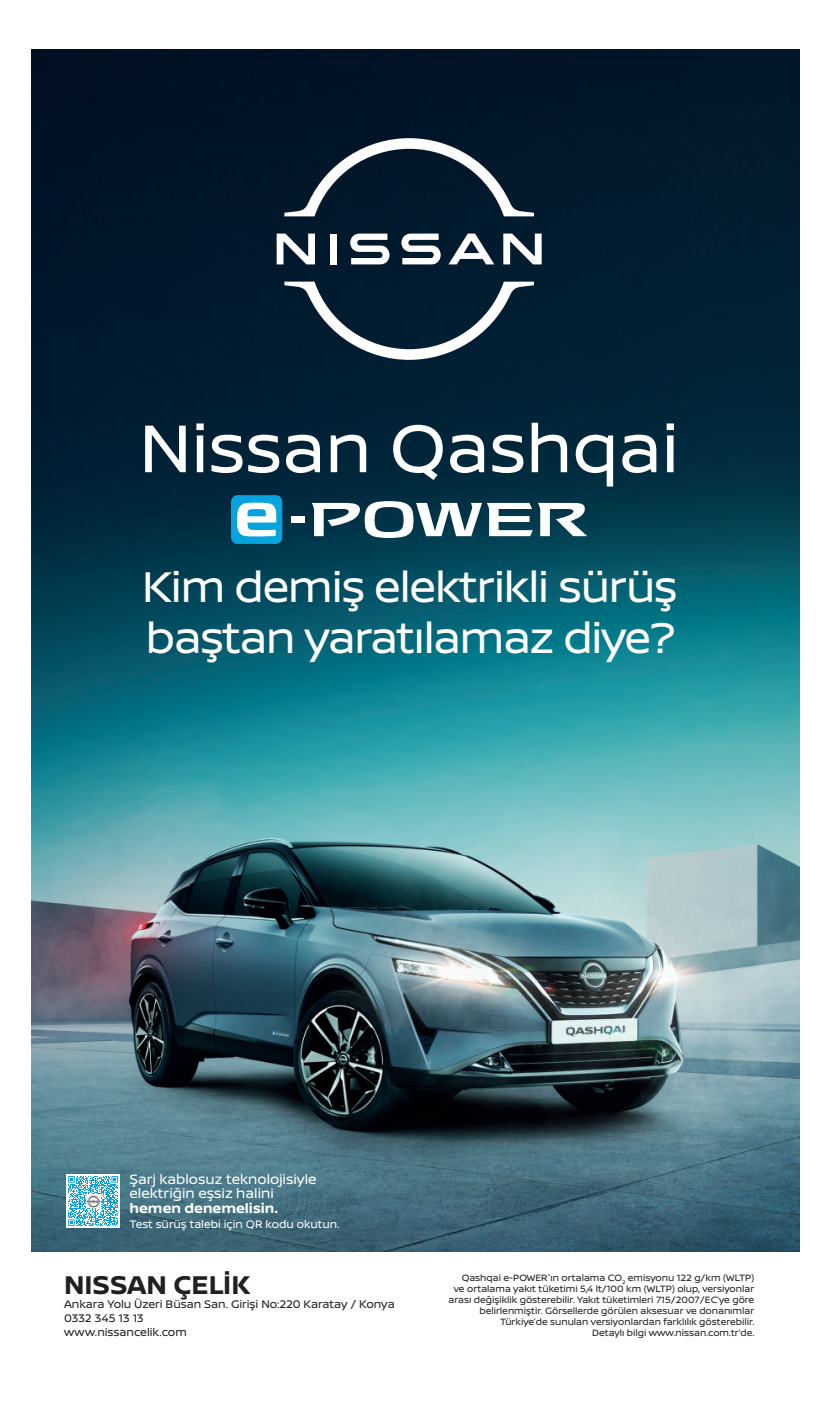
<style>
.page{position:relative;width:831px;height:1414px;background:#fff}
.page>*{position:absolute;margin:0;border:0;box-sizing:border-box;transform-origin:0 0}
.t1{font:71.66px "Nissan Brand";color:#fff}
.t2{font:45.68px/50.3px "Nissan Brand";letter-spacing:-.025em;color:#fff}
.t3{font:700 27.3px "Nissan Brand";color:#231f20}
.t4{font:14.35px/14.6px "Nissan Brand";color:#fff}
.t5{font:11.64px/14px "Nissan Brand";letter-spacing:-.005em;color:#231f20}
.t6{font:11.46px "Nissan Brand";color:#fff}
.t7{font:9.71px/10.9px "Nissan Brand";color:#231f20;text-align:right}
.s1{font-weight:700}
</style>
<div class="page">
<img style="left:31px;top:50px;width:769px;height:1202px">
<svg style="left:284px;top:138px;width:250px;height:78px;background:#293a4b"></svg>
<svg style="left:284px;top:282px;width:250px;height:78px;background:#283f50"></svg>
<div style="left:330px;top:234px;width:7px;height:30px;background:#fff"></div>
<svg style="left:277px;top:234px;width:38px;height:30px"></svg>
<svg style="left:448px;top:234px;width:46px;height:30px"></svg>
<svg style="left:401px;top:234px;width:40px;height:30px"></svg>
<svg style="left:350px;top:234px;width:39px;height:30px"></svg>
<svg style="left:503px;top:234px;width:39px;height:30px"></svg>
<svg style="left:312px;top:501px;width:275px;height:37px"></svg>
<div style="left:291px;top:516px;width:14px;height:7px;background:#fff"></div>
<svg style="left:231px;top:495px;width:51px;height:49px"></svg>
<div style="left:66px;top:1174px;width:54px;height:54px;background:#fff"></div>
<svg style="left:68px;top:1176px;width:50px;height:50px"></svg>
<img style="left:86px;top:1194px;width:14px;height:13px">
<p class="t1" style="left:139px;top:396px;width:541px">Nissan Qashqai</p>
<p class="t2" style="left:142px;top:560px;width:537px">Kim demiş elektrikli sürüş baştan yaratılamaz diye?</p>
<p class="t4" style="left:130px;top:1171px;width:188px">Şarj kablosuz teknolojisiyle elektriğin eşsiz halini <span class="s1">hemen denemelisin.</span></p>
<p class="t6" style="left:129px;top:1215px;width:211px">Test sürüş talebi için QR kodu okutun.</p>
<p class="t3" style="left:64px;top:1265px;width:188px">NISSAN ÇELİK</p>
<p class="t5" style="left:64px;top:1297px;width:332px">Ankara Yolu Üzeri Büsan San. Girişi No:220 Karatay / Konya<br>0332 345 13 13<br>www.nissancelik.com</p>
<p class="t7" style="left:449px;top:1272px;width:307px">Qashqai e-POWER'ın ortalama CO<sub>2</sub> emisyonu 122 g/km (WLTP) ve ortalama yakıt tüketimi 5,4 lt/100 km (WLTP) olup, versiyonlar arası değişiklik gösterebilir. Yakıt tüketimleri 715/2007/EC’ye göre belirlenmiştir. Görsellerde görülen aksesuar ve donanımlar Türkiye’de sunulan versiyonlardan farklılık gösterebilir.<br>Detaylı bilgi www.nissan.com.tr’de.</p>
</div>
